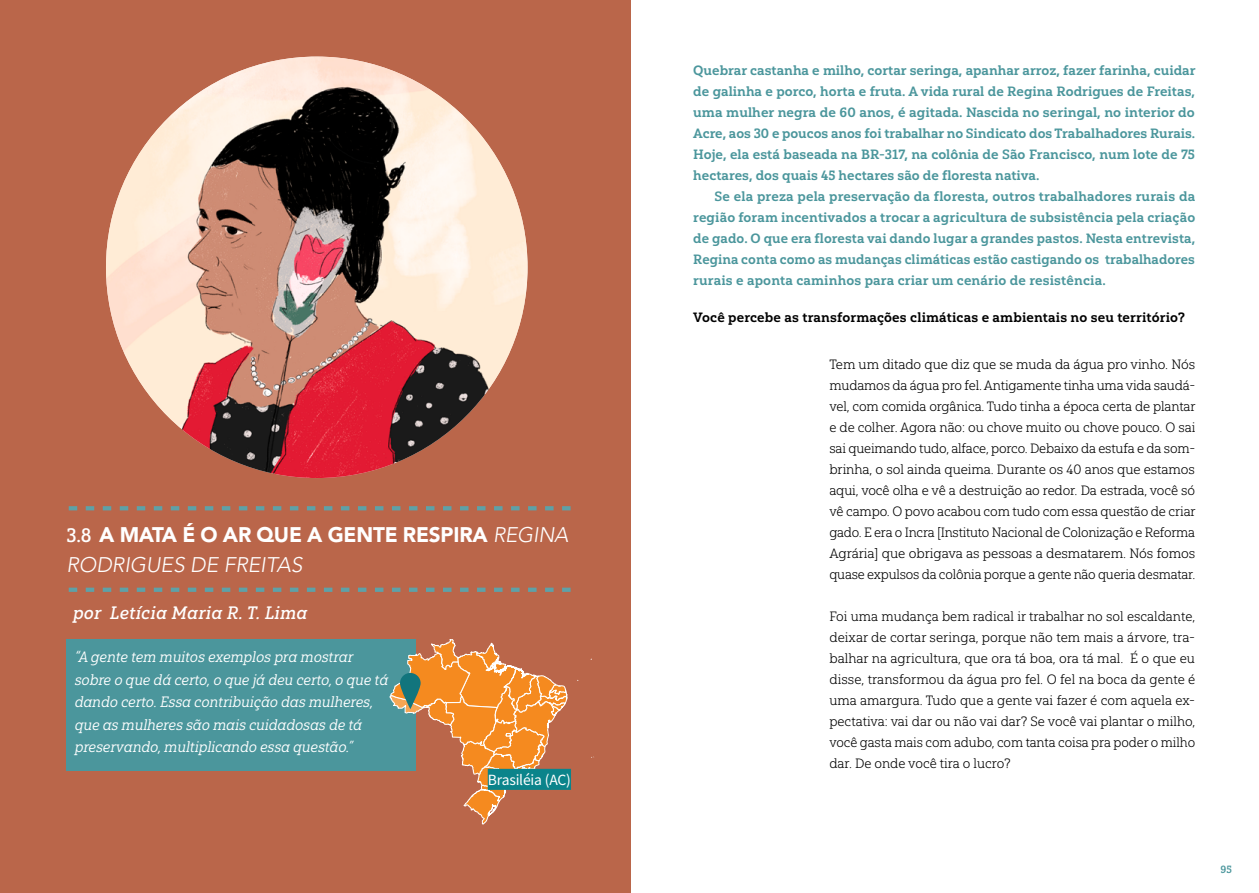
<style>
.page{position:relative;width:1259px;height:893px;background:#fff}
.page>*{position:absolute;margin:0;border:0;box-sizing:border-box;transform-origin:0 0}
.t1{font:900 21px/30px "Avenir LT Std";letter-spacing:-.01em;color:#fff}
.t2{font:18px "Yorkten Slab Nor Med It";letter-spacing:.02em;color:#fff}
.t3{font:15.6px "Source Sans Variable";letter-spacing:-.01em;color:#fff}
.t4{font:15px/22.5px "Yorkten Slab Nor Reg It";color:#fff}
.t5{font:13.5px/21px "Yorkten Slab Nor Lig";letter-spacing:-.015em;color:#000;text-align:justify}
.t6{font:13.5px/21px "Yorkten Slab Nor Bol";color:#4b969c;text-align:justify}
.t7{font:13.5px "Yorkten Slab Nor Bol";letter-spacing:.01em;color:#000}
.t8{font:10.5px "Yorkten Slab Nor Dem";color:#4b969c}
.s1{font-family:"Yorkten Slab Nor Med";font-weight:400;font-size:19.5px}
.s2{font-weight:300;font-style:italic}
</style>
<div class="page">
<div style="left:0;top:0;width:631px;height:893px;background:#ba664a"></div>
<div style="left:66px;top:639px;width:349px;height:132px;background:#4b969c"></div>
<img style="left:106px;top:57px;width:421px;height:421px;border-radius:211px">
<svg style="left:69px;top:506px;width:501px;height:4px"></svg>
<svg style="left:69px;top:588px;width:501px;height:4px"></svg>
<svg style="left:389px;top:639px;width:205px;height:186px"></svg>
<svg style="left:400px;top:673px;width:20px;height:36px"></svg>
<div style="left:488px;top:769px;width:83px;height:21px;background:#0b848b"></div>
<h1 class="t1" style="left:66px;top:519px;width:503px"><span class="s1">3.8</span> A MATA É O AR QUE A GENTE RESPIRA <span class="s2">REGINA<br>RODRIGUES DE FREITAS</span></h1>
<h2 class="t2" style="left:73px;top:602px;width:236px">por Letícia Maria R. T. Lima</h2>
<p class="t4" style="left:75px;top:646px;width:315px">“A gente tem muitos exemplos pra mostrar sobre o que dá certo, o que já deu certo, o que tá dando certo. Essa contribuição das mulheres, que as mulheres são mais cuidadosas de tá preservando, multiplicando essa questão.”</p>
<p class="t3" style="left:488px;top:770px;width:85px">Brasiléia (AC)</p>
<p class="t6" style="left:693px;top:60px;width:504px">Quebrar castanha e milho, cortar seringa, apanhar arroz, fazer farinha, cuidar de galinha e porco, horta e fruta. A vida rural de Regina Rodrigues de Freitas, uma mulher negra de 60 anos, é agitada. Nascida no seringal, no interior do Acre, aos 30 e poucos anos foi trabalhar no Sindicato dos Trabalhadores Rurais.<br>Hoje, ela está baseada na BR-317, na colônia de São Francisco, num lote de 75 hectares, dos quais 45 hectares são de floresta nativa.</p>
<p class="t6" style="left:693px;top:186px;width:503px;text-indent:21px">Se ela preza pela preservação da floresta, outros trabalhadores rurais da região foram incentivados a trocar a agricultura de subsistência pela criação de gado. O que era floresta vai dando lugar a grandes pastos. Nesta entrevista, Regina conta como as mudanças climáticas estão castigando os trabalhadores rurais e aponta caminhos para criar um cenário de resistência.</p>
<p class="t7" style="left:693px;top:309px;width:493px">Você percebe as transformações climáticas e ambientais no seu território?</p>
<p class="t5" style="left:829px;top:354px;width:368px">Tem um ditado que diz que se muda da água pro vinho. Nós mudamos da água pro fel. Antigamente tinha uma vida saudá&shy;vel, com comida orgânica. Tudo tinha a época certa de plantar e de colher. Agora não: ou chove muito ou chove pouco. O sai sai queimando tudo, alface, porco. Debaixo da estufa e da som&shy;brinha, o sol ainda queima. Durante os 40 anos que estamos aqui, você olha e vê a destruição ao redor. Da estrada, você só vê campo. O povo acabou com tudo com essa questão de criar gado. E era o Incra [Instituto Nacional de Colonização e Reforma Agrária] que obrigava as pessoas a desmatarem. Nós fomos quase expulsos da colônia porque a gente não queria desmatar.</p>
<p class="t5" style="left:829px;top:606px;width:367px">Foi uma mudança bem radical ir trabalhar no sol escaldante, deixar de cortar seringa, porque não tem mais a árvore, tra&shy;balhar na agricultura, que ora tá boa, ora tá mal. É o que eu disse, transformou da água pro fel. O fel na boca da gente é uma amargura. Tudo que a gente vai fazer é com aquela ex&shy;pectativa: vai dar ou não vai dar? Se você vai plantar o milho, você gasta mais com adubo, com tanta coisa pra poder o milho dar. De onde você tira o lucro?</p>
<p class="t8" style="left:1220px;top:863px;width:13px">95</p>
</div>
